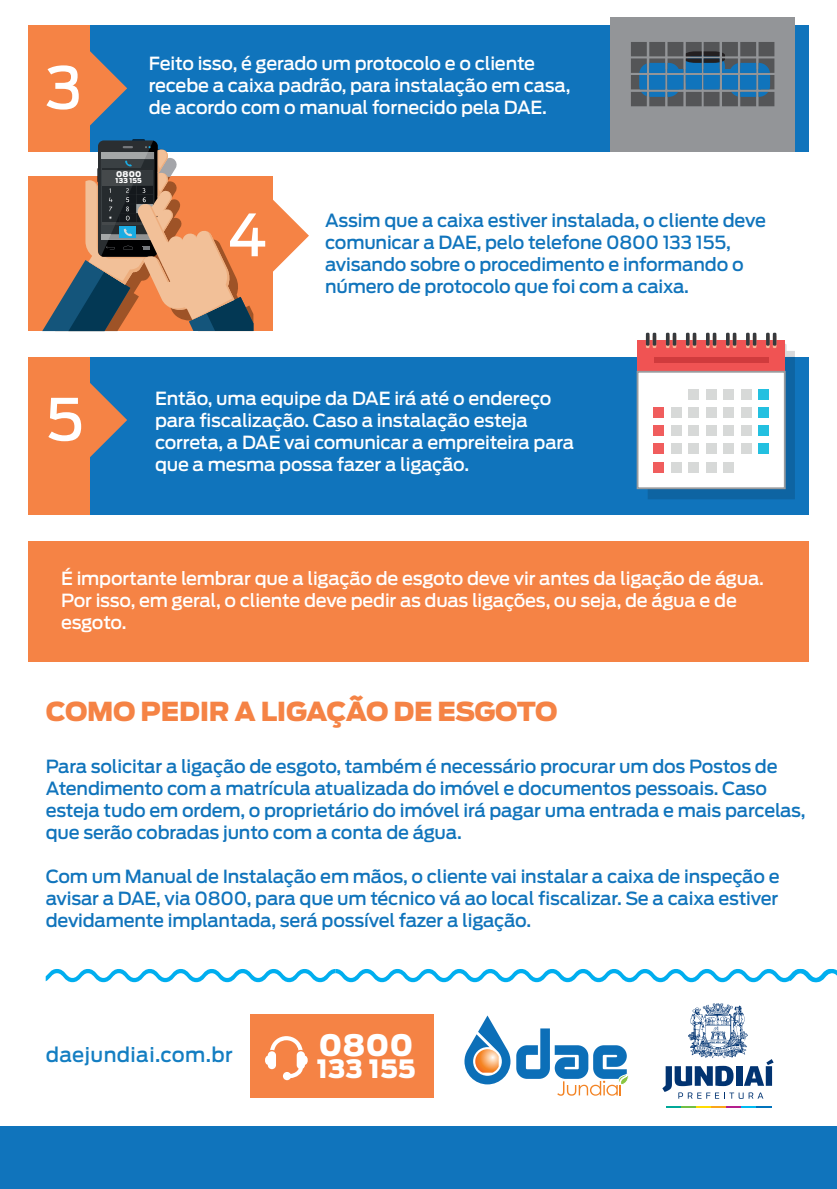
<style>
.page{position:relative;width:837px;height:1189px;background:#fff}
.page>*{position:absolute;margin:0;border:0;box-sizing:border-box;transform-origin:0 0}
.t1{font:500 57.8px "Antenna";color:#fff}
.t2{font:900 29.4px "Antenna";color:#fff}
.t3{font:900 26px "Antenna";letter-spacing:-.015em;color:#f58345}
.t4{font:900 25.2px "Antenna";letter-spacing:.02em;color:#fff}
.t5{font:500 20px "Antenna";letter-spacing:.02em;color:#147ec2}
.t6{font:500 18px/22px "Antenna";letter-spacing:-.01em;color:#1074bc}
.t7{font:500 18px/22px "Antenna";letter-spacing:-.01em;color:#fff}
.t8{font:900 7.8px "Antenna";color:#fff}
.t9{font:900 6.6px "Antenna";letter-spacing:.02em;color:#fff}
</style>
<div class="page">
<svg style="left:46px;top:969px;width:790px;height:13px"></svg>
<div style="left:28px;top:25px;width:780px;height:127px;background:#1074bc"></div>
<div style="left:28px;top:177px;width:245px;height:154px;background:#f58345"></div>
<div style="left:28px;top:25px;width:61px;height:127px;background:#f58345"></div>
<svg style="left:89px;top:51px;width:38px;height:75px"></svg>
<div style="left:28px;top:357px;width:780px;height:158px;background:#1074bc"></div>
<div style="left:28px;top:357px;width:61px;height:158px;background:#f58345"></div>
<svg style="left:89px;top:382px;width:38px;height:76px"></svg>
<svg style="left:42px;top:139px;width:267px;height:192px"></svg>
<div style="left:28px;top:542px;width:780px;height:120px;background:#f58345"></div>
<svg style="left:647px;top:344px;width:147px;height:155px;background:#1e6ba4"></svg>
<div style="left:637px;top:340px;width:147px;height:32px;background:#f05353"></div>
<div style="left:636px;top:371px;width:149px;height:118px;background:#fff;border:2px solid #999b9e"></div>
<div style="left:688px;top:390px;width:10px;height:10px;background:#d7d9d8"></div>
<div style="left:705px;top:390px;width:11px;height:10px;background:#d7d9d8"></div>
<div style="left:723px;top:390px;width:10px;height:10px;background:#d7d9d8"></div>
<div style="left:740px;top:390px;width:11px;height:10px;background:#d7d9d8"></div>
<div style="left:758px;top:390px;width:10px;height:10px;background:#23c0e0"></div>
<div style="left:653px;top:408px;width:10px;height:10px;background:#f05d5d"></div>
<div style="left:670px;top:408px;width:11px;height:10px;background:#d7d9d8"></div>
<div style="left:688px;top:408px;width:10px;height:10px;background:#d7d9d8"></div>
<div style="left:705px;top:408px;width:11px;height:10px;background:#d7d9d8"></div>
<div style="left:723px;top:408px;width:10px;height:10px;background:#d7d9d8"></div>
<div style="left:740px;top:408px;width:11px;height:10px;background:#d7d9d8"></div>
<div style="left:758px;top:408px;width:10px;height:10px;background:#23c0e0"></div>
<div style="left:653px;top:426px;width:10px;height:10px;background:#f05d5d"></div>
<div style="left:670px;top:426px;width:11px;height:10px;background:#d7d9d8"></div>
<div style="left:688px;top:426px;width:10px;height:10px;background:#d7d9d8"></div>
<div style="left:705px;top:426px;width:11px;height:10px;background:#d7d9d8"></div>
<div style="left:723px;top:426px;width:10px;height:10px;background:#d7d9d8"></div>
<div style="left:740px;top:426px;width:11px;height:10px;background:#d7d9d8"></div>
<div style="left:758px;top:426px;width:10px;height:10px;background:#23c0e0"></div>
<div style="left:653px;top:444px;width:10px;height:10px;background:#f05d5d"></div>
<div style="left:670px;top:444px;width:11px;height:10px;background:#d7d9d8"></div>
<div style="left:688px;top:444px;width:10px;height:10px;background:#d7d9d8"></div>
<div style="left:705px;top:444px;width:11px;height:10px;background:#d7d9d8"></div>
<div style="left:723px;top:444px;width:10px;height:10px;background:#d7d9d8"></div>
<div style="left:740px;top:444px;width:11px;height:10px;background:#d7d9d8"></div>
<div style="left:758px;top:444px;width:10px;height:10px;background:#23c0e0"></div>
<div style="left:653px;top:462px;width:10px;height:10px;background:#f05d5d"></div>
<div style="left:670px;top:462px;width:11px;height:10px;background:#d7d9d8"></div>
<div style="left:688px;top:462px;width:10px;height:10px;background:#d7d9d8"></div>
<div style="left:705px;top:462px;width:11px;height:10px;background:#d7d9d8"></div>
<div style="left:723px;top:462px;width:10px;height:10px;background:#d7d9d8"></div>
<div style="left:653px;top:357px;width:115px;height:6px;background:#d03b3d"></div>
<svg style="left:645px;top:333px;width:4px;height:13px"></svg>
<svg style="left:652px;top:333px;width:4px;height:13px"></svg>
<svg style="left:665px;top:333px;width:4px;height:13px"></svg>
<svg style="left:672px;top:333px;width:4px;height:13px"></svg>
<svg style="left:685px;top:333px;width:4px;height:13px"></svg>
<svg style="left:692px;top:333px;width:4px;height:13px"></svg>
<svg style="left:705px;top:333px;width:4px;height:13px"></svg>
<svg style="left:712px;top:333px;width:4px;height:13px"></svg>
<svg style="left:725px;top:333px;width:4px;height:13px"></svg>
<svg style="left:732px;top:333px;width:4px;height:13px"></svg>
<svg style="left:745px;top:333px;width:4px;height:13px"></svg>
<svg style="left:752px;top:333px;width:4px;height:13px"></svg>
<svg style="left:765px;top:333px;width:4px;height:13px"></svg>
<svg style="left:772px;top:333px;width:4px;height:13px"></svg>
<div style="left:250px;top:1014px;width:183px;height:83px;background:#f58345"></div>
<svg style="left:265px;top:1036px;width:42px;height:44px"></svg>
<svg style="left:464px;top:1015px;width:46px;height:69px"></svg>
<svg style="left:516px;top:1028px;width:113px;height:68px"></svg>
<div style="left:0;top:1126px;width:836px;height:63px;background:#1074bc"></div>
<svg style="left:666px;top:1106px;width:105px;height:2px"></svg>
<svg style="left:662px;top:1003px;width:111px;height:96px"></svg>
<div style="left:610px;top:17px;width:184px;height:135px;background:#939598"></div>
<svg style="left:631px;top:42px;width:143px;height:64px;background:#476982"></svg>
<h1 class="t1" style="left:46px;top:53px;width:38px">3</h1>
<p class="t7" style="left:149px;top:53px;width:423px">Feito isso, é gerado um protocolo e o cliente recebe a caixa padrão, para instalação em casa, de acordo com o manual fornecido pela DAE.</p>
<p class="t8" style="left:116px;top:170px;width:27px">0800</p>
<p class="t9" style="left:116px;top:177px;width:28px">133 155</p>
<h1 class="t1" style="left:227px;top:201px;width:41px">4</h1>
<p class="t6" style="left:325px;top:209px;width:442px">Assim que a caixa estiver instalada, o cliente deve comunicar a DAE, pelo telefone 0800 133 155, avisando sobre o procedimento e informando o número de protocolo que foi com a caixa.</p>
<h1 class="t1" style="left:46px;top:385px;width:39px">5</h1>
<p class="t7" style="left:155px;top:388px;width:420px">Então, uma equipe da DAE irá até o endereço para fiscalização. Caso a instalação esteja correta, a DAE vai comunicar a empreiteira para que a mesma possa fazer a ligação.</p>
<p class="t7" style="left:61px;top:567px;width:704px">É importante lembrar que a ligação de esgoto deve vir antes da ligação de água.<br>Por isso, em geral, o cliente deve pedir as duas ligações, ou seja, de água e de esgoto.</p>
<h3 class="t3" style="left:46px;top:696px;width:513px">COMO PEDIR A LIGAÇÃO DE ESGOTO</h3>
<p class="t6" style="left:46px;top:755px;width:761px">Para solicitar a ligação de esgoto, também é necessário procurar um dos Postos de Atendimento com a matrícula atualizada do imóvel e documentos pessoais. Caso esteja tudo em ordem, o proprietário do imóvel irá pagar uma entrada e mais parcelas, que serão cobradas junto com a conta de água.</p>
<p class="t6" style="left:46px;top:865px;width:735px;text-align:justify">Com um Manual de Instalação em mãos, o cliente vai instalar a caixa de inspeção e avisar a DAE, via 0800, para que um técnico vá ao local fiscalizar. Se a caixa estiver devidamente implantada, será possível fazer a ligação.</p>
<p class="t5" style="left:46px;top:1043px;width:189px">daejundiai.com.br</p>
<h2 class="t2" style="left:319px;top:1027px;width:96px">0800</h2>
<h3 class="t4" style="left:317px;top:1054px;width:100px">133 155</h3>
</div>
